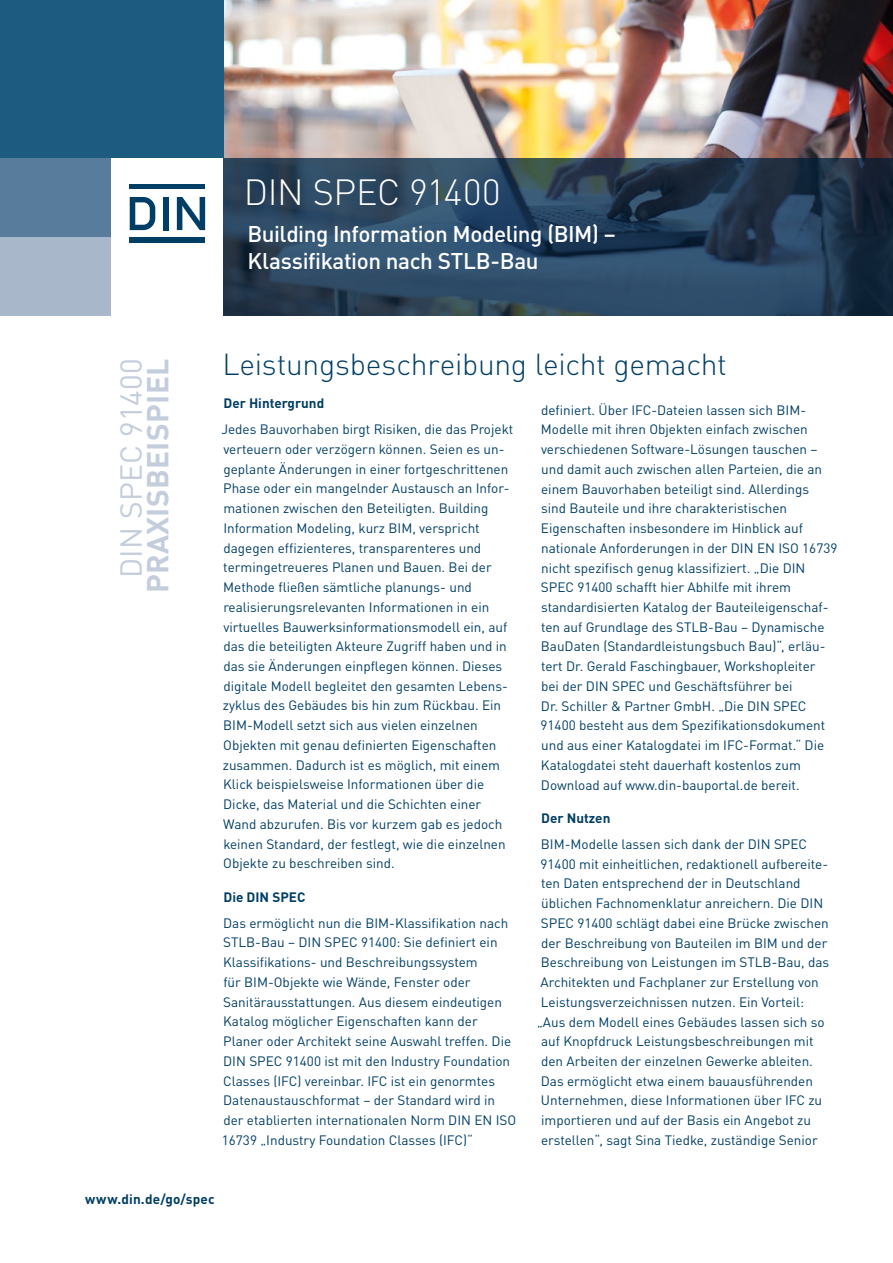
<style>
.page{position:relative;width:893px;height:1263px;background:#fff}
.page>*{position:absolute;margin:0;border:0;box-sizing:border-box;transform-origin:0 0}
.t1{font:300 36px "DINOT";letter-spacing:-.01em;color:#fff}
.t2{font:300 30px "DINOT";letter-spacing:-.01em;color:#003e65}
.t3{font:700 30px "DINOT";letter-spacing:.01em;color:#c4cddc}
.t4{font:30px "DINOT";letter-spacing:.01em;color:#c4cddc}
.t5{font:500 22.5px/27px "DINOT";letter-spacing:-.02em;color:#fff}
.t6{font:13.5px/19.8px "DINOT";color:#003e65}
.t7{font:700 13.5px "DINOT";color:#003e65}
</style>
<div class="page">
<img style="left:223px;top:0;width:670px;height:158px">
<div style="left:0;top:0;width:112px;height:316px;background:#a9b7cb"></div>
<div style="left:0;top:0;width:112px;height:237px;background:#577c9c"></div>
<div style="left:0;top:0;width:223px;height:158px;background:#1e5b80"></div>
<svg style="left:223px;top:158px;width:670px;height:158px;background:#28425a"></svg>
<svg style="left:130px;top:197px;width:25px;height:33px"></svg>
<div style="left:130px;top:184px;width:75px;height:5px;background:#003e65"></div>
<div style="left:163px;top:197px;width:5px;height:33px;background:#003e65"></div>
<svg style="left:177px;top:197px;width:28px;height:33px"></svg>
<div style="left:130px;top:238px;width:75px;height:5px;background:#003e65"></div>
<h2 class="t4" style="left:112px;top:578px;width:221px;rotate:-90deg">DIN SPEC 91400</h2>
<h2 class="t3" style="left:134px;top:593px;width:236px;rotate:-90deg">PRAXISBEISPIEL</h2>
<h1 class="t1" style="left:244px;top:164px;width:258px">DIN SPEC 91400</h1>
<h3 class="t5" style="left:248px;top:218px;width:370px">Building Information Modeling (BIM) –<br>Klassifikation nach STLB-Bau</h3>
<h2 class="t2" style="left:222px;top:341px;width:506px">Leistungsbeschreibung leicht gemacht</h2>
<p class="t7" style="left:223px;top:393px;width:102px">Der Hintergrund</p>
<p class="t6" style="left:221px;top:419px;width:294px">Jedes Bauvorhaben birgt Risiken, die das Projekt verteuern oder verzögern können. Seien es un&shy;geplante Änderungen in einer fortgeschrittenen Phase oder ein mangelnder Austausch an Infor&shy;mationen zwischen den Beteiligten. Building Information Modeling, kurz BIM, verspricht dagegen effizienteres, transparenteres und termingetreueres Planen und Bauen. Bei der Methode fließen sämtliche planungs- und realisierungsrelevanten Informationen in ein virtuelles Bauwerksinformationsmodell ein, auf das die beteiligten Akteure Zugriff haben und in das sie Änderungen einpflegen können. Dieses digitale Modell begleitet den gesamten Lebens&shy;zyklus des Gebäudes bis hin zum Rückbau. Ein BIM-Modell setzt sich aus vielen einzelnen Objekten mit genau definierten Eigenschaften zusammen. Dadurch ist es möglich, mit einem Klick beispielsweise Informationen über die Dicke, das Material und die Schichten einer Wand abzurufen. Bis vor kurzem gab es jedoch keinen Standard, der festlegt, wie die einzelnen Objekte zu beschreiben sind.</p>
<p class="t7" style="left:223px;top:886px;width:83px">Die DIN SPEC</p>
<p class="t6" style="left:222px;top:912px;width:296px">Das ermöglicht nun die BIM-Klassifikation nach STLB-Bau – DIN SPEC 91400: Sie definiert ein Klassifikations- und Beschreibungssystem<br>für BIM-Objekte wie Wände, Fenster oder Sanitärausstattungen. Aus diesem eindeutigen Katalog möglicher Eigenschaften kann der Planer oder Architekt seine Auswahl treffen. Die DIN SPEC 91400 ist mit den Industry Foundation Classes (IFC) vereinbar. IFC ist ein genormtes Datenaustauschformat – der Standard wird in der etablierten internationalen Norm DIN EN ISO 16739 „Industry Foundation Classes (IFC)“</p>
<p class="t6" style="left:540px;top:400px;width:298px">definiert. Über IFC-Dateien lassen sich BIM-Modelle mit ihren Objekten einfach zwischen verschiedenen Software-Lösungen tauschen – und damit auch zwischen allen Parteien, die an einem Bauvorhaben beteiligt sind. Allerdings<br>sind Bauteile und ihre charakteristischen Eigenschaften insbesondere im Hinblick auf nationale Anforderungen in der DIN EN ISO 16739 nicht spezifisch genug klassifiziert. „Die DIN SPEC 91400 schafft hier Abhilfe mit ihrem standardisierten Katalog der Bauteileigenschaf&shy;ten auf Grundlage des STLB-Bau – Dynamische BauDaten (Standardleistungsbuch Bau)“, erläu&shy;tert Dr. Gerald Faschingbauer, Workshopleiter<br>bei der DIN SPEC und Geschäftsführer bei<br>Dr. Schiller &amp; Partner GmbH. „Die DIN SPEC 91400 besteht aus dem Spezifikationsdokument und aus einer Katalogdatei im IFC-Format.“ Die Katalogdatei steht dauerhaft kostenlos zum Download auf www.din-bauportal.de bereit.</p>
<p class="t7" style="left:541px;top:808px;width:71px">Der Nutzen</p>
<p class="t6" style="left:541px;top:834px;width:268px">BIM-Modelle lassen sich dank der DIN SPEC</p>
<p class="t6" style="left:540px;top:853px;width:289px">91400 mit einheitlichen, redaktionell aufbereite-</p>
<p class="t6" style="left:541px;top:873px;width:261px">ten Daten entsprechend der in Deutschland</p>
<p class="t6" style="left:541px;top:893px;width:284px">üblichen Fachnomenklatur anreichern. Die DIN</p>
<p class="t6" style="left:541px;top:913px;width:289px">SPEC 91400 schlägt dabei eine Brücke zwischen</p>
<p class="t6" style="left:541px;top:932px;width:288px">der Beschreibung von Bauteilen im BIM und der</p>
<p class="t6" style="left:541px;top:952px;width:290px">Beschreibung von Leistungen im STLB-Bau, das</p>
<p class="t6" style="left:540px;top:972px;width:280px">Architekten und Fachplaner zur Erstellung von</p>
<p class="t6" style="left:541px;top:992px;width:265px">Leistungsverzeichnissen nutzen. Ein Vorteil:</p>
<p class="t6" style="left:537px;top:1011px;width:289px">„Aus dem Modell eines Gebäudes lassen sich so</p>
<p class="t6" style="left:541px;top:1031px;width:274px">auf Knopfdruck Leistungsbeschreibungen mit</p>
<p class="t6" style="left:541px;top:1051px;width:273px">den Arbeiten der einzelnen Gewerke ableiten.</p>
<p class="t6" style="left:541px;top:1071px;width:274px">Das ermöglicht etwa einem bauausführenden</p>
<p class="t6" style="left:541px;top:1090px;width:283px">Unternehmen, diese Informationen über IFC zu</p>
<p class="t6" style="left:541px;top:1110px;width:271px">importieren und auf der Basis ein Angebot zu</p>
<p class="t6" style="left:541px;top:1130px;width:278px">erstellen“, sagt Sina Tiedke, zuständige Senior</p>
<p class="t7" style="left:85px;top:1188px;width:131px">www.din.de/go/spec</p>
</div>
